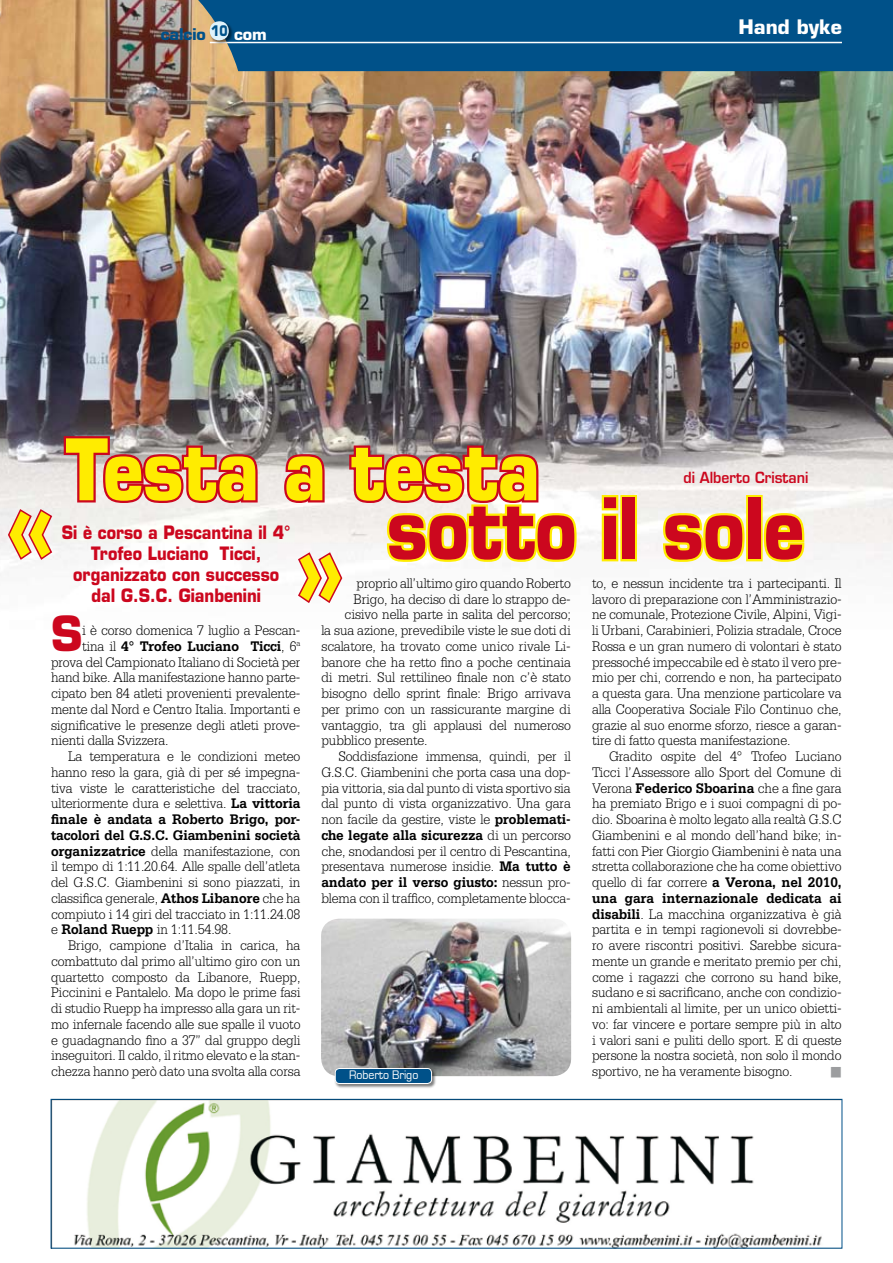
<style>
.page{position:relative;width:893px;height:1263px;background:#fff}
.page>*{position:absolute;margin:0;border:0;box-sizing:border-box;transform-origin:0 0}
.t1{font:700 82.5px "Eurostile LT Std";letter-spacing:-.005em;color:#ffec00;scale:.85 1}
.t2{font:700 82.5px "Eurostile LT Std";letter-spacing:-.005em;color:#cc071e;scale:.85 1}
.t3{font:700 47.25px "Eurostile LT Std";color:#cc071e;scale:.93 1}
.t4{font:700 19.5px "Eurostile LT Std";color:#fff}
.t5{font:700 18px "Eurostile LT Std";color:#cc071e;scale:.88 1}
.t6{font:700 15.75px "Eurostile LT Std";color:#005189}
.t7{font:600 15px "Eurostile LT Std";color:#cc071e;scale:.93 1}
.t8{font:300 14.7px/15.8px "Serifa Std";letter-spacing:-.01em;color:#000;text-align:justify;scale:.93 1}
.t9{font:700 14.7px "Serifa Std";letter-spacing:-.01em;color:#000;scale:.93 1}
.t10{font:12.75px "Eurostile";color:#fff;scale:.93 1}
.t11{font:10.5px "European Pi Std 1";color:#9c9d9f;scale:.93 1}
.s1{color:#fff}
.s2{font-weight:700}
.s3{font-weight:300}
</style>
<div class="page">
<img style="left:0;top:0;width:893px;height:576px">
<svg style="left:178px;top:0;width:715px;height:71px;background:#0c5688"></svg>
<hr style="left:210px;top:42px;width:632px;height:1px;background:#fff">
<div style="left:209px;top:20px;width:25px;height:26px;background:#000;opacity:.5"></div>
<div style="left:210px;top:21px;width:19px;height:19px;background:#e0f2fb;border-radius:50%"></div>
<img style="left:74px;top:1101px;width:748px;height:145px">
<div style="left:51px;top:1099px;width:791px;height:149px;border:1px solid #005189"></div>
<svg style="left:61px;top:434px;width:199px;height:71px;background:#ca8289"></svg>
<svg style="left:599px;top:493px;width:22px;height:71px"></svg>
<div style="left:620px;top:495px;width:17px;height:66px;border:4px solid #ffec00"></div>
<svg style="left:661px;top:511px;width:86px;height:53px"></svg>
<div style="left:746px;top:495px;width:17px;height:66px;border:4px solid #ffec00"></div>
<svg style="left:762px;top:511px;width:44px;height:53px"></svg>
<svg style="left:7px;top:508px;width:46px;height:53px"></svg>
<svg style="left:282px;top:443px;width:297px;height:160px"></svg>
<img style="left:321px;top:919px;width:250px;height:157px;border-radius:18px">
<div style="left:334px;top:1067px;width:104px;height:22px;background:#000;opacity:.5"></div>
<div style="left:335px;top:1068px;width:97px;height:15px;background:#005189;border-radius:4px"></div>
<div style="left:335px;top:1068px;width:97px;height:16px;border:1px solid #fff;border-radius:4px"></div>
<p class="t6" style="left:161px;top:24px;width:108px">calcio <sup>10</sup> <span class="s1">com</span></p>
<h3 class="t4" style="left:739px;top:15px;width:105px">Hand byke</h3>
<h1 class="t1" style="left:66px;top:419px;width:559px">Testa a testa</h1>
<p class="t7" style="left:683px;top:468px;width:136px">di Alberto Cristani</p>
<h1 class="t2" style="left:387px;top:478px;width:492px">sotto il sole</h1>
<p class="t5" style="left:62px;top:521px;width:261px">Si è corso a Pescantina il 4°</p>
<p class="t5" style="left:73px;top:563px;width:236px">organizzato con successo</p>
<p class="t5" style="left:91px;top:542px;width:195px">Trofeo Luciano Ticci,</p>
<p class="t8" style="left:357px;top:575px;width:232px">proprio all’ultimo giro quando Roberto</p>
<p class="t8" style="left:354px;top:591px;width:235px">Brigo, ha deciso di dare lo strappo de-</p>
<p class="t8" style="left:345px;top:607px;width:245px">cisivo nella parte in salita del percorso;</p>
<p class="t8" style="left:321px;top:622px;width:270px">la sua azione, prevedibile viste le sue doti di</p>
<p class="t8" style="left:321px;top:638px;width:270px">scalatore, ha trovato come unico rivale Li-</p>
<p class="t8" style="left:321px;top:654px;width:270px">banore che ha retto fino a poche centinaia</p>
<p class="t8" style="left:321px;top:670px;width:270px">di metri. Sul rettilineo finale non c’è stato</p>
<p class="t8" style="left:321px;top:685px;width:270px">bisogno dello sprint finale: Brigo arrivava</p>
<p class="t8" style="left:321px;top:701px;width:270px">per primo con un rassicurante margine di</p>
<p class="t8" style="left:321px;top:717px;width:270px">vantaggio, tra gli applausi del numeroso</p>
<p class="t8" style="left:321px;top:733px;width:116px">pubblico presente.</p>
<p class="t8" style="left:338px;top:748px;width:251px">Soddisfazione immensa, quindi, per il</p>
<p class="t8" style="left:321px;top:764px;width:270px">G.S.C. Giambenini che porta casa una dop-</p>
<p class="t8" style="left:321px;top:780px;width:270px">pia vittoria, sia dal punto di vista sportivo sia</p>
<p class="t8" style="left:321px;top:796px;width:270px">dal punto di vista organizzativo. Una gara</p>
<p class="t8" style="left:321px;top:811px;width:270px">non facile da gestire, viste le <span class="s2">problemati-</span></p>
<p class="t9" style="left:321px;top:826px;width:270px">che legate alla sicurezza <span class="s3">di un percorso</span></p>
<p class="t8" style="left:321px;top:843px;width:270px">che, snodandosi per il centro di Pescantina,</p>
<p class="t8" style="left:321px;top:859px;width:270px">presentava numerose insidie. <span class="s2">Ma tutto è</span></p>
<p class="t9" style="left:321px;top:874px;width:270px">andato per il verso giusto: <span class="s3">nessun pro-</span></p>
<p class="t8" style="left:321px;top:890px;width:270px">blema con il traffico, completamente blocca-</p>
<p class="t8" style="left:592px;top:575px;width:270px">to, e nessun incidente tra i partecipanti. Il lavoro di preparazione con l’Amministrazio&shy;ne comunale, Protezione Civile, Alpini, Vigi&shy;li Urbani, Carabinieri, Polizia stradale, Croce Rossa e un gran numero di volontari è stato pressoché impeccabile ed è stato il vero pre&shy;mio per chi, correndo e non, ha partecipato a questa gara. Una menzione particolare va alla Cooperativa Sociale Filo Continuo che, grazie al suo enorme sforzo, riesce a garan&shy;tire di fatto questa manifestazione.</p>
<p class="t8" style="left:592px;top:748px;width:270px;text-indent:17px">Gradito ospite del 4° Trofeo Luciano Ticci l’Assessore allo Sport del Comune di Verona <span class="s2">Federico Sboarina</span> che a fine gara ha premiato Brigo e i suoi compagni di po&shy;dio. Sboarina è molto legato alla realtà G.S.C Giambenini e al mondo dell’hand bike; in&shy;fatti con Pier Giorgio Giambenini è nata una stretta collaborazione che ha come obiettivo quello di far correre <span class="s2">a Verona, nel 2010, una gara internazionale dedicata ai disabili</span>. La macchina organizzativa è già partita e in tempi ragionevoli si dovrebbe&shy;ro avere riscontri positivi. Sarebbe sicura&shy;mente un grande e meritato premio per chi, come i ragazzi che corrono su hand bike, sudano e si sacrificano, anche con condizio&shy;ni ambientali al limite, per un unico obietti&shy;vo: far vincere e portare sempre più in alto i valori sani e puliti dello sport. E di queste persone la nostra società, non solo il mondo sportivo, ne ha veramente bisogno.</p>
<p class="t5" style="left:92px;top:584px;width:194px">dal G.S.C. Gianbenini</p>
<h2 class="t3" style="left:51px;top:604px;width:35px">S</h2>
<p class="t8" style="left:82px;top:622px;width:236px">i è corso domenica 7 luglio a Pescan-</p>
<p class="t9" style="left:82px;top:637px;width:236px"><span class="s3">tina il</span> 4° Trofeo Luciano Ticci<span class="s3">, 6</span><sup>a</sup></p>
<p class="t8" style="left:51px;top:654px;width:270px">prova del Campionato Italiano di Società per</p>
<p class="t8" style="left:51px;top:670px;width:270px">hand bike. Alla manifestazione hanno parte-</p>
<p class="t8" style="left:51px;top:685px;width:270px">cipato ben 84 atleti provenienti prevalente-</p>
<p class="t8" style="left:51px;top:701px;width:270px">mente dal Nord e Centro Italia. Importanti e</p>
<p class="t8" style="left:51px;top:717px;width:270px">significative le presenze degli atleti prove-</p>
<p class="t8" style="left:51px;top:733px;width:128px">nienti dalla Svizzera.</p>
<p class="t8" style="left:68px;top:748px;width:251px">La temperatura e le condizioni meteo</p>
<p class="t8" style="left:51px;top:764px;width:270px">hanno reso la gara, già di per sé impegna-</p>
<p class="t8" style="left:51px;top:780px;width:270px">tiva viste le caratteristiche del tracciato,</p>
<p class="t8" style="left:51px;top:796px;width:270px">ulteriormente dura e selettiva. <span class="s2">La vittoria</span></p>
<p class="t9" style="left:51px;top:811px;width:270px">finale è andata a Roberto Brigo, por-</p>
<p class="t9" style="left:51px;top:826px;width:270px">tacolori del G.S.C. Giambenini società</p>
<p class="t8" style="left:51px;top:843px;width:270px"><span class="s2">organizzatrice</span> della manifestazione, con</p>
<p class="t8" style="left:51px;top:859px;width:270px">il tempo di 1:11.20.64. Alle spalle dell’atleta</p>
<p class="t8" style="left:51px;top:874px;width:270px">del G.S.C. Giambenini si sono piazzati, in</p>
<p class="t8" style="left:51px;top:890px;width:270px">classifica generale, <span class="s2">Athos Libanore</span> che ha</p>
<p class="t8" style="left:51px;top:906px;width:270px">compiuto i 14 giri del tracciato in 1:11.24.08</p>
<p class="t8" style="left:51px;top:922px;width:195px">e <span class="s2">Roland Ruepp</span> in 1:11.54.98.</p>
<p class="t8" style="left:68px;top:937px;width:251px">Brigo, campione d’Italia in carica, ha</p>
<p class="t8" style="left:51px;top:953px;width:270px">combattuto dal primo all’ultimo giro con un</p>
<p class="t8" style="left:51px;top:969px;width:270px">quartetto composto da Libanore, Ruepp,</p>
<p class="t8" style="left:51px;top:985px;width:270px">Piccinini e Pantalelo. Ma dopo le prime fasi</p>
<p class="t8" style="left:51px;top:1000px;width:270px">di studio Ruepp ha impresso alla gara un rit-</p>
<p class="t8" style="left:51px;top:1016px;width:270px">mo infernale facendo alle sue spalle il vuoto</p>
<p class="t8" style="left:51px;top:1032px;width:270px">e guadagnando fino a 37” dal gruppo degli</p>
<p class="t8" style="left:51px;top:1048px;width:270px">inseguitori. Il caldo, il ritmo elevato e la stan-</p>
<p class="t8" style="left:51px;top:1063px;width:270px">chezza hanno però dato una svolta alla corsa</p>
<p class="t11" style="left:831px;top:1066px;width:12px">■</p>
<p class="t10" style="left:349px;top:1068px;width:76px">Roberto Brigo</p>
</div>
